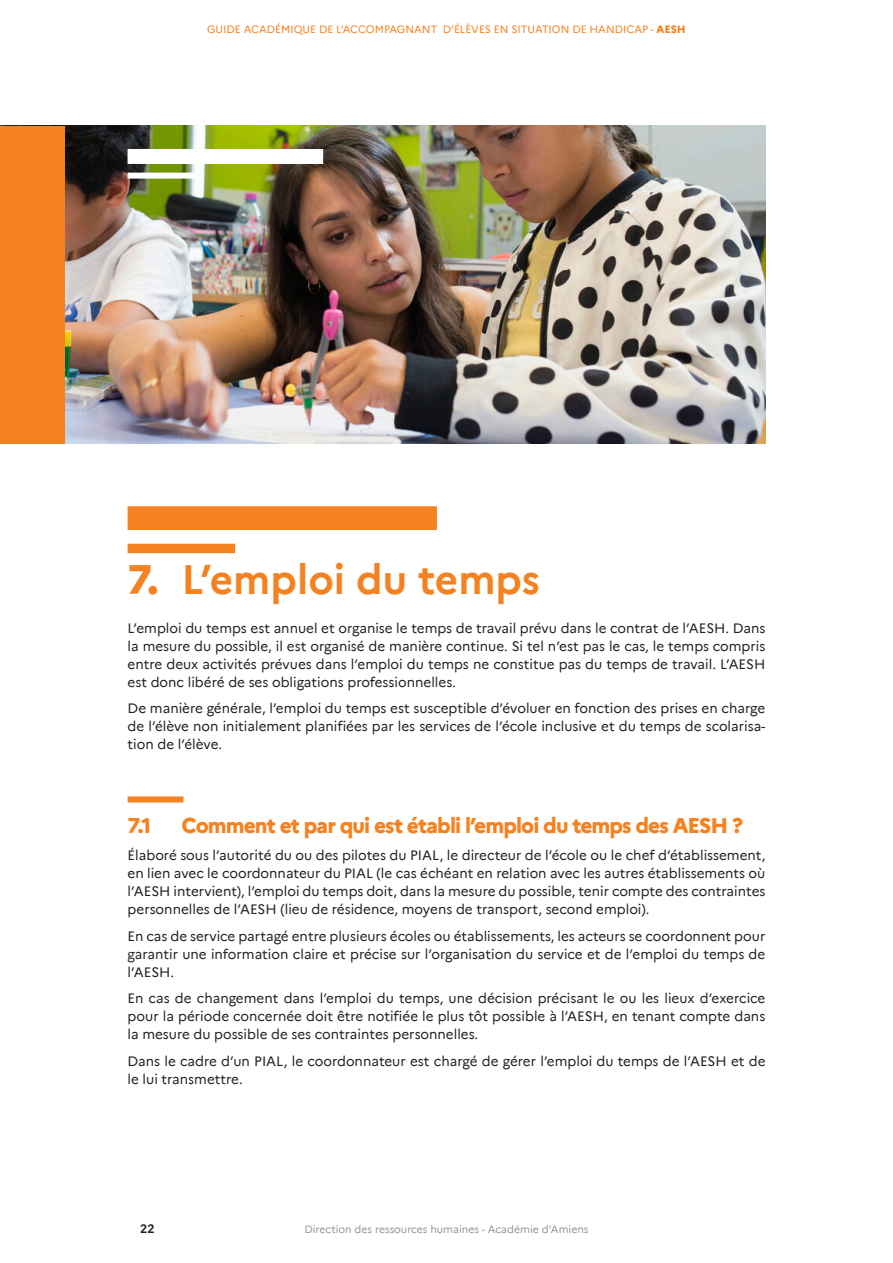
<style>
.page{position:relative;width:893px;height:1263px;background:#fff}
.page>*{position:absolute;margin:0;border:0;box-sizing:border-box;transform-origin:0 0}
.t1{font:700 40.5px "Marianne";color:#f58220}
.t2{font:800 21px "Marianne";letter-spacing:-.045em;color:#f58220}
.PUCES_PERSO{font:13.5px/18px "Marianne";color:#231f20;text-align:justify}
.t3{font:700 12px "Marianne";color:#231f20}
.t4{font:10.5px "Marianne";color:#f58220}
.t5{font:10.5px "Marianne";color:#939598}
.s1{font-weight:800}
</style>
<div class="page">
<img style="left:65px;top:126px;width:700px;height:318px">
<div style="left:128px;top:506px;width:309px;height:24px;background:#f58220"></div>
<div style="left:128px;top:544px;width:107px;height:9px;background:#f58220"></div>
<div style="left:128px;top:796px;width:55px;height:6px;background:#f58220"></div>
<div style="left:0;top:126px;width:65px;height:318px;background:#f58220"></div>
<div style="left:128px;top:149px;width:195px;height:15px;background:#fff"></div>
<div style="left:128px;top:173px;width:68px;height:6px;background:#fff"></div>
<p class="t4" style="left:207px;top:23px;width:480px">GUIDE ACADÉMIQUE DE L’ACCOMPAGNANT D’ÉLÈVES EN SITUATION DE HANDICAP - <span class="s1">AESH</span></p>
<p class="t1" style="left:128px;top:554px;width:414px"><span class="s1">7.</span> L’emploi du temps</p>
<p class="PUCES_PERSO" style="left:128px;top:619px;width:639px">L’emploi du temps est annuel et organise le temps de travail prévu dans le contrat de l’AESH. Dans la mesure du possible, il est organisé de manière continue. Si tel n’est pas le cas, le temps compris entre deux activités prévues dans l’emploi du temps ne constitue pas du temps de travail. L’AESH est donc libéré de ses obligations professionnelles.</p>
<p class="PUCES_PERSO" style="left:128px;top:700px;width:639px">De manière générale, l’emploi du temps est susceptible d’évoluer en fonction des prises en charge de l’élève non initialement planifiées par les services de l’école inclusive et du temps de scolarisa&shy;tion de l’élève.</p>
<p class="t2" style="left:128px;top:813px;width:25px">7.1</p>
<p class="t2" style="left:182px;top:813px;width:563px">Comment et par qui est établi l’emploi du temps des AESH ?</p>
<p class="PUCES_PERSO" style="left:128px;top:846px;width:639px">Élaboré sous l’autorité du ou des pilotes du PIAL, le directeur de l’école ou le chef d’établissement, en lien avec le coordonnateur du PIAL (le cas échéant en relation avec les autres établissements où l’AESH intervient), l’emploi du temps doit, dans la mesure du possible, tenir compte des contraintes personnelles de l’AESH (lieu de résidence, moyens de transport, second emploi).</p>
<p class="PUCES_PERSO" style="left:128px;top:927px;width:639px">En cas de service partagé entre plusieurs écoles ou établissements, les acteurs se coordonnent pour garantir une information claire et précise sur l’organisation du service et de l’emploi du temps de l’AESH.</p>
<p class="PUCES_PERSO" style="left:128px;top:989px;width:639px">En cas de changement dans l’emploi du temps, une décision précisant le ou les lieux d’exercice pour la période concernée doit être notifiée le plus tôt possible à l’AESH, en tenant compte dans la mesure du possible de ses contraintes personnelles.</p>
<p class="PUCES_PERSO" style="left:128px;top:1052px;width:639px">Dans le cadre d’un PIAL, le coordonnateur est chargé de gérer l’emploi du temps de l’AESH et de le lui transmettre.</p>
<p class="t3" style="left:140px;top:1221px;width:16px">22</p>
<p class="t5" style="left:304px;top:1222px;width:286px">Direction des ressources humaines - Académie d’Amiens</p>
</div>
